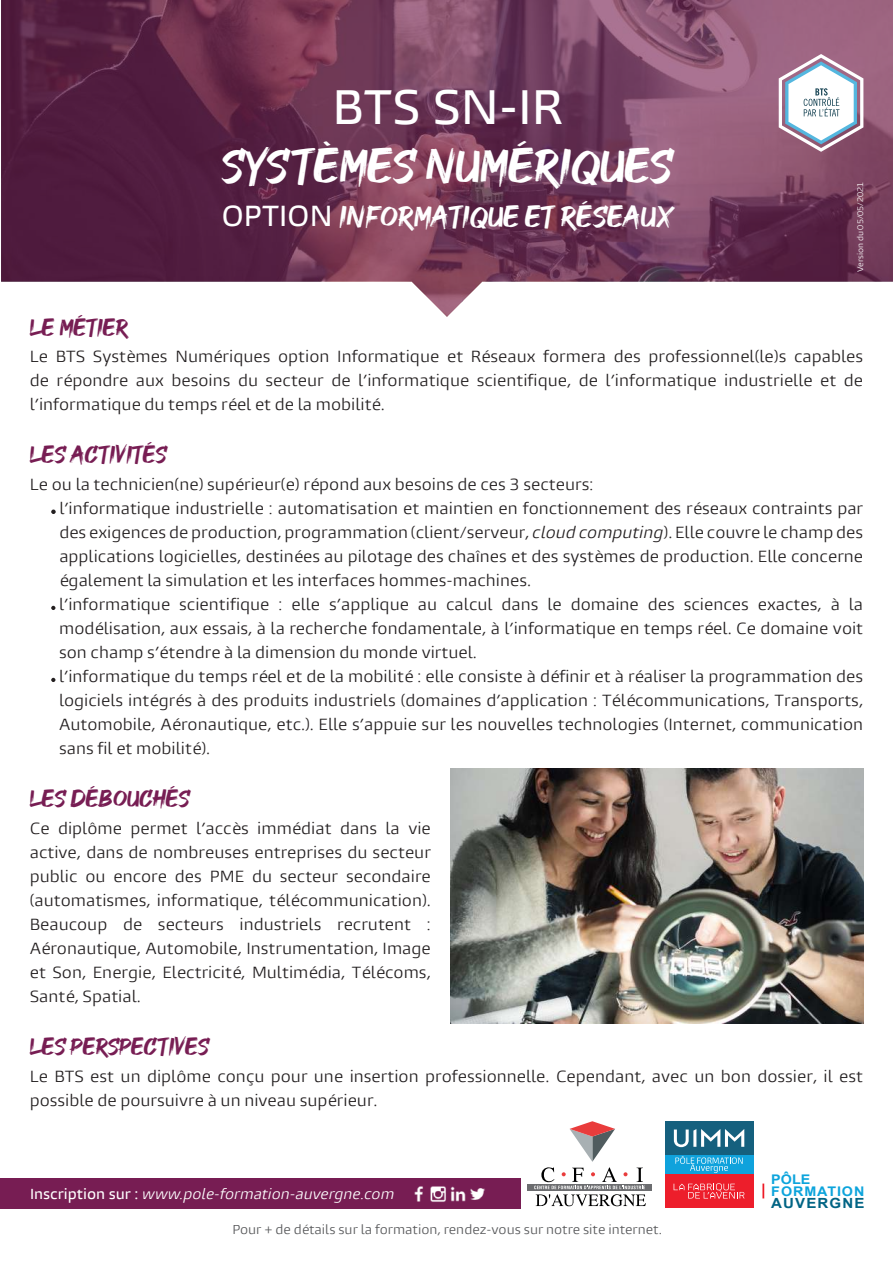
<style>
.page{position:relative;width:893px;height:1263px;background:#fff}
.page>*{position:absolute;margin:0;border:0;box-sizing:border-box;transform-origin:0 0}
.t1{font:48px "GOODBRUSH";color:#fff}
.t2{font:500 45px "Burlingame Pro";color:#fff}
.t3{font:30px "GOODBRUSH";color:#fff}
.t4{font:24px "GOODBRUSH";color:#771d53}
.t5{font:15px/24px "Burlingame Pro";color:#231f20;text-align:justify}
.t6{font:700 13.95px "Arial";letter-spacing:.075em;color:#016484;scale:1.08 1}
.t7{font:italic 13.5px "Burlingame Pro";color:#fff}
.t8{font:700 13.35px/12.3px "Arial";letter-spacing:.065em;color:#0ca4dc;scale:1.08 1}
.t9{font:12px "Burlingame Pro";color:#57585a}
.t10{font:7.5px "Burlingame Pro";color:#fff}
.s1{font-family:"Burlingame Pro";font-weight:500;font-size:27px}
.s2{font-style:italic}
.s3{font-weight:500;font-style:normal}
</style>
<div class="page">
<svg style="left:1px;top:0;width:892px;height:317px;background:#7e4e69"></svg>
<svg style="left:51px;top:509px;width:5px;height:5px"></svg>
<svg style="left:51px;top:606px;width:4px;height:4px"></svg>
<svg style="left:51px;top:678px;width:4px;height:4px"></svg>
<img style="left:451px;top:768px;width:412px;height:256px">
<svg style="left:779px;top:54px;width:84px;height:98px"></svg>
<div style="left:665px;top:1121px;width:88px;height:34px;background:#15607e"></div>
<svg style="left:674px;top:1129px;width:70px;height:18px"></svg>
<div style="left:665px;top:1174px;width:88px;height:34px;background:#ed1e2b"></div>
<svg style="left:674px;top:1183px;width:71px;height:15px"></svg>
<div style="left:665px;top:1155px;width:88px;height:19px;background:#0fa2dc"></div>
<svg style="left:675px;top:1156px;width:68px;height:17px"></svg>
<svg style="left:762px;top:1183px;width:2px;height:15px"></svg>
<div style="left:527px;top:1184px;width:125px;height:7px;background:#6c6d70"></div>
<svg style="left:534px;top:1121px;width:112px;height:85px"></svg>
<div style="left:0;top:1178px;width:521px;height:31px;background:#771d53"></div>
<img style="left:414px;top:1186px;width:32px;height:16px">
<img style="left:450px;top:1186px;width:35px;height:16px">
<h2 class="t2" style="left:333px;top:78px;width:231px">BTS SN-IR</h2>
<h1 class="t1" style="left:221px;top:138px;width:454px">SYSTÈMES NUMÉRIQUES</h1>
<h3 class="t3" style="left:221px;top:199px;width:454px"><span class="s1">OPTION</span> INFORMATIQUE ET RÉSEAUX</h3>
<p class="t10" style="left:856px;top:272px;width:92px;rotate:-90deg">Version du 05/05/2021</p>
<h3 class="t4" style="left:30px;top:314px;width:100px">LE MÉTIER</h3>
<p class="t5" style="left:30px;top:345px;width:835px">Le BTS Systèmes Numériques option Informatique et Réseaux formera des professionnel(le)s capables de répondre aux besoins du secteur de l’informatique scientifique, de l’informatique industrielle et de l’informatique du temps réel et de la mobilité.</p>
<h3 class="t4" style="left:30px;top:441px;width:139px">LES ACTIVITÉS</h3>
<p class="t5" style="left:59px;top:472px;width:806px;text-align:left;text-indent:-29px">Le ou la technicien(ne) supérieur(e) répond aux besoins de ces 3 secteurs:<br>l’informatique industrielle : automatisation et maintien en fonctionnement des réseaux contraints par des exigences de production, programmation (client/serveur, <span class="s2">cloud computing</span>). Elle couvre le champ des applications logicielles, destinées au pilotage des chaînes et des systèmes de production. Elle concerne également la simulation et les interfaces hommes-machines.<br>l’informatique scientifique : elle s’applique au calcul dans le domaine des sciences exactes, à la modélisation, aux essais, à la recherche fondamentale, à l’informatique en temps réel. Ce domaine voit son champ s’étendre à la dimension du monde virtuel.<br>l’informatique du temps réel et de la mobilité : elle consiste à définir et à réaliser la programmation des logiciels intégrés à des produits industriels (domaines d’application : Télécommunications, Transports, Automobile, Aéronautique, etc.). Elle s’appuie sur les nouvelles technologies (Internet, communication sans fil et mobilité).</p>
<h3 class="t4" style="left:30px;top:785px;width:162px">LES DÉBOUCHÉS</h3>
<p class="t5" style="left:30px;top:817px;width:403px">Ce diplôme permet l’accès immédiat dans la vie active, dans de nombreuses entreprises du secteur public ou encore des PME du secteur secondaire (automatismes, informatique, télécommunication).<br>Beaucoup de secteurs industriels recrutent :<br>Aéronautique, Automobile, Instrumentation, Image et Son, Energie, Electricité, Multimédia, Télécoms, Santé, Spatial.</p>
<h3 class="t4" style="left:30px;top:1033px;width:182px">LES PERSPECTIVES</h3>
<p class="t5" style="left:30px;top:1064px;width:835px">Le BTS est un diplôme conçu pour une insertion professionnelle. Cependant, avec un bon dossier, il est possible de poursuivre à un niveau supérieur.</p>
<p class="t7" style="left:30px;top:1185px;width:366px"><span class="s3">Inscription sur :</span> www.pole-formation-auvergne.com</p>
<p class="t9" style="left:232px;top:1222px;width:431px">Pour + de détails sur la formation, rendez-vous sur notre site internet.</p>
<p class="t8" style="left:771px;top:1173px;width:88px">PÔLE<br>FORMATION</p>
<p class="t6" style="left:771px;top:1194px;width:88px">AUVERGNE</p>
</div>
